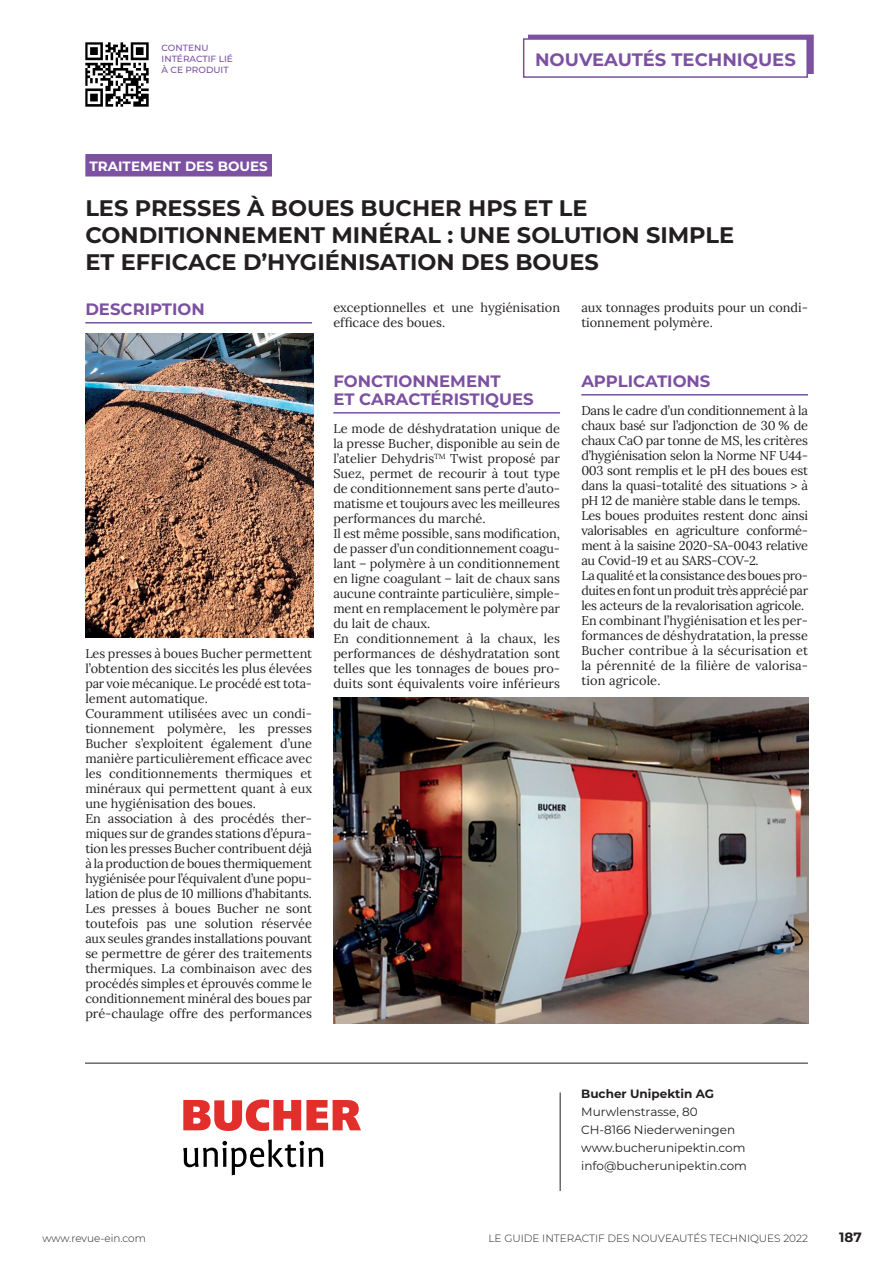
<style>
.page{position:relative;width:893px;height:1263px;background:#fff}
.page>*{position:absolute;margin:0;border:0;box-sizing:border-box;transform-origin:0 0}
.Titre{font:700 22.5px/27px "Montserrat";color:#231f20}
.t1{font:700 18px "Montserrat";color:#7c51a1}
.Intertitre{font:700 16.5px "Montserrat";color:#7c51a1}
.Surtitre{font:700 13.5px "Montserrat";color:#fff}
.t2{font:700 13.5px "Montserrat";color:#231f20}
.Texte_courant{font:12.75px/15px "Lora";letter-spacing:-.005em;color:#231f20;text-align:justify}
.Texte_courant-2{font:12px "Montserrat";color:#231f20}
.Texte_courant-3{font:700 12px "Montserrat";color:#231f20}
.t3{font:300 10.5px "Montserrat";color:#231f20}
.t4{font:500 9px/10.8px "Montserrat";color:#7c51a1}
</style>
<div class="page">
<div style="left:528px;top:35px;width:285px;height:39px;background:#7c51a1"></div>
<div style="left:524px;top:39px;width:283px;height:38px;background:#fff"></div>
<div style="left:523px;top:38px;width:285px;height:40px;border:2px solid #7c51a1"></div>
<hr style="left:85px;top:1063px;width:723px;height:1px;background:#231f20">
<hr style="left:560px;top:1092px;width:1px;height:99px;background:#231f20">
<svg style="left:183px;top:1099px;width:178px;height:32px"></svg>
<svg style="left:183px;top:1139px;width:140px;height:36px"></svg>
<div style="left:85px;top:154px;width:187px;height:22px;background:#7c51a1"></div>
<hr style="left:85px;top:322px;width:227px;height:2px;background:#7c51a1">
<hr style="left:333px;top:412px;width:227px;height:2px;background:#7c51a1">
<hr style="left:581px;top:394px;width:227px;height:2px;background:#7c51a1">
<img style="left:333px;top:697px;width:475px;height:326px">
<img style="left:85px;top:333px;width:229px;height:305px">
<img style="left:85px;top:43px;width:64px;height:63px">
<p class="t4" style="left:162px;top:42px;width:73px">CONTENU<br>INTÉRACTIF LIÉ<br>À CE PRODUIT</p>
<h2 class="t1" style="left:535px;top:46px;width:262px">NOUVEAUTÉS TECHNIQUES</h2>
<p class="Surtitre" style="left:90px;top:156px;width:180px">TRAITEMENT DES BOUES</p>
<p class="Titre" style="left:85px;top:193px;width:650px">LES PRESSES À BOUES BUCHER HPS ET LE<br>CONDITIONNEMENT MINÉRAL : UNE SOLUTION SIMPLE</p>
<p class="Titre" style="left:85px;top:247px;width:515px">ET EFFICACE D’HYGIÉNISATION DES BOUES</p>
<p class="Intertitre" style="left:85px;top:297px;width:121px">DESCRIPTION</p>
<p class="Texte_courant" style="left:333px;top:299px;width:228px">exceptionnelles et une hygiénisation efficace des boues.</p>
<p class="Texte_courant" style="left:581px;top:299px;width:228px">aux tonnages produits pour un condi&shy;tionnement polymère.</p>
<p class="Texte_courant" style="left:85px;top:645px;width:228px">Les presses à boues Bucher permettent l’obtention des siccités les plus élevées par voie mécanique. Le procédé est tota&shy;lement automatique.</p>
<p class="Texte_courant" style="left:85px;top:705px;width:228px">Couramment utilisées avec un condi&shy;tionnement polymère, les presses Bucher s’exploitent également d’une manière particulièrement efficace avec les conditionnements thermiques et minéraux qui permettent quant à eux une hygiénisation des boues.</p>
<p class="Texte_courant" style="left:85px;top:810px;width:228px">En association à des procédés ther&shy;miques sur de grandes stations d’épura&shy;tion les presses Bucher contribuent déjà à la production de boues thermiquement hygiénisée pour l’équivalent d’une popu&shy;lation de plus de 10 millions d’habitants.</p>
<p class="Texte_courant" style="left:85px;top:900px;width:228px">Les presses à boues Bucher ne sont toutefois pas une solution réservée aux seules grandes installations pouvant se permettre de gérer des traitements thermiques. La combinaison avec des procédés simples et éprouvés comme le conditionnement minéral des boues par pré-chaulage offre des performances</p>
<p class="Intertitre" style="left:333px;top:369px;width:169px">FONCTIONNEMENT</p>
<p class="Intertitre" style="left:333px;top:387px;width:202px">ET CARACTÉRISTIQUES</p>
<p class="Texte_courant" style="left:333px;top:420px;width:228px">Le mode de déshydratation unique de la presse Bucher, disponible au sein de l’atelier Dehydris<sup>TM</sup> Twist proposé par Suez, permet de recourir à tout type de conditionnement sans perte d’auto&shy;matisme et toujours avec les meilleures performances du marché.</p>
<p class="Texte_courant" style="left:333px;top:525px;width:228px">Il est même possible, sans modification, de passer d’un conditionnement coagu&shy;lant – polymère à un conditionnement en ligne coagulant – lait de chaux sans aucune contrainte particulière, simple&shy;ment en remplacement le polymère par du lait de chaux.</p>
<p class="Texte_courant" style="left:333px;top:630px;width:228px">En conditionnement à la chaux, les performances de déshydratation sont telles que les tonnages de boues pro&shy;duits sont équivalents voire inférieurs</p>
<p class="Intertitre" style="left:581px;top:369px;width:131px">APPLICATIONS</p>
<p class="Texte_courant" style="left:581px;top:402px;width:228px">Dans le cadre d’un conditionnement à la chaux basé sur l’adjonction de 30 % de chaux CaO par tonne de MS, les critères d’hygiénisation selon la Norme NF U44- 003 sont remplis et le pH des boues est dans la quasi-totalité des situations &gt; à pH 12 de manière stable dans le temps.</p>
<p class="Texte_courant" style="left:581px;top:507px;width:228px">Les boues produites restent donc ainsi valorisables en agriculture conformé&shy;ment à la saisine 2020-SA-0043 relative au Covid-19 et au SARS-COV-2.</p>
<p class="Texte_courant" style="left:581px;top:567px;width:228px">La qualité et la consistance des boues pro&shy;duites en font un produit très apprécié par les acteurs de la revalorisation agricole.</p>
<p class="Texte_courant" style="left:581px;top:612px;width:228px">En combinant l’hygiénisation et les per&shy;formances de déshydratation, la presse Bucher contribue à la sécurisation et la pérennité de la filière de valorisa&shy;tion agricole.</p>
<p class="Texte_courant-3" style="left:581px;top:1085px;width:134px">Bucher Unipektin AG</p>
<p class="Texte_courant-2" style="left:581px;top:1103px;width:118px">Murwlenstrasse, 80</p>
<p class="Texte_courant-2" style="left:581px;top:1121px;width:156px">CH-8166 Niederweningen</p>
<p class="Texte_courant-2" style="left:581px;top:1139px;width:166px">www.bucherunipektin.com</p>
<p class="Texte_courant-2" style="left:581px;top:1157px;width:167px">info@bucherunipektin.com</p>
<p class="t3" style="left:43px;top:1231px;width:105px">www.revue-ein.com</p>
<p class="t3" style="left:488px;top:1231px;width:321px">LE GUIDE INTERACTIF DES NOUVEAUTÉS TECHNIQUES 2022</p>
<p class="t2" style="left:839px;top:1227px;width:24px">187</p>
</div>
